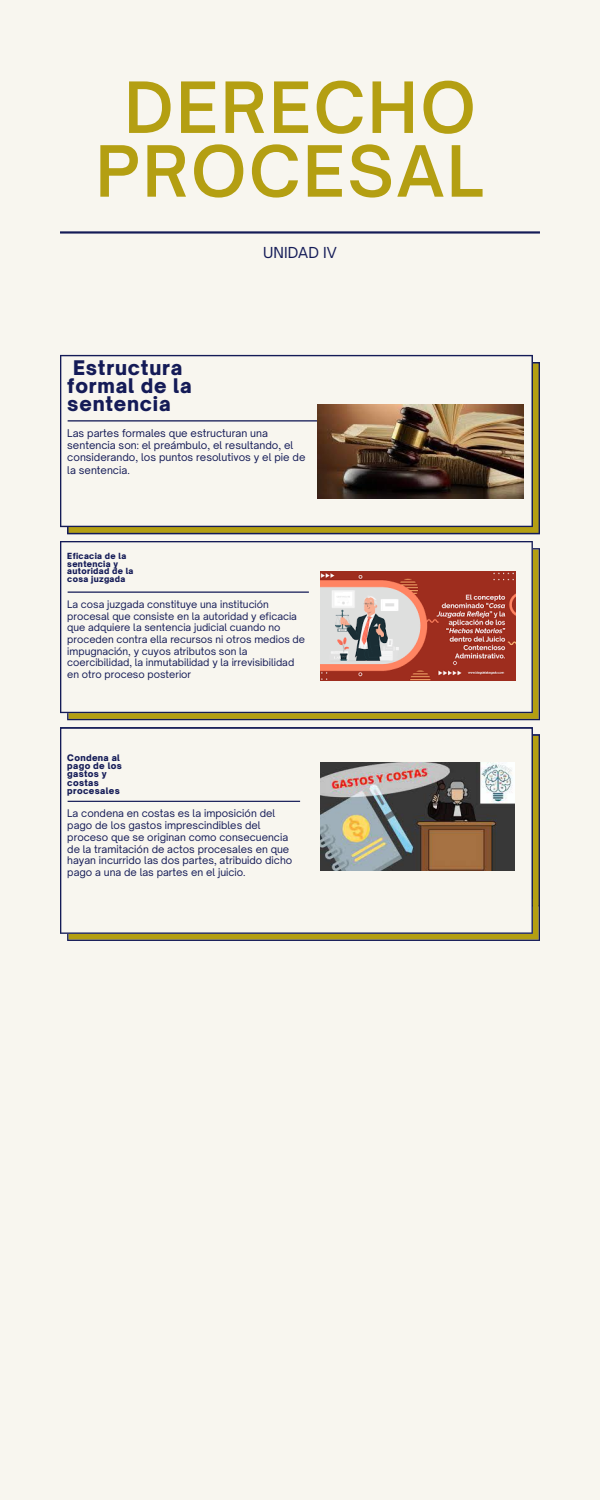
<style>
.page{position:relative;width:600px;height:1500px;background:#f8f6ef}
.page>*{position:absolute;margin:0;border:0;box-sizing:border-box;transform-origin:0 0}
.t1{font:600 67.5px/63.8px "Open Sauce One";letter-spacing:.04em;color:#b49f12;text-align:center}
.t2{font:900 19.3px/18.1px "Open Sauce One";letter-spacing:.04em;color:#141b57}
.t3{font:14.5px "Open Sauce One";color:#141b57}
.t4{font:10.2px/12.1px "Open Sauce One";color:#141b57}
.t5{font:10.1px/11.8px "Open Sauce One";color:#141b57}
.t6{font:9.9px/11.6px "Open Sauce One";color:#141b57}
.t7{font:900 8.6px/8.2px "Open Sauce One";letter-spacing:.04em;color:#141b57}
.t8{font:900 8.1px/7.4px "Open Sauce One";letter-spacing:.04em;color:#141b57}
</style>
<div class="page">
<svg style="left:67px;top:548px;width:473px;height:172px;background:#988924"></svg>
<svg style="left:60px;top:541px;width:473px;height:172px"></svg>
<svg style="left:67px;top:362px;width:473px;height:172px;background:#95861f"></svg>
<svg style="left:60px;top:355px;width:473px;height:172px"></svg>
<svg style="left:67px;top:734px;width:473px;height:207px;background:#958726"></svg>
<svg style="left:60px;top:727px;width:473px;height:207px"></svg>
<svg style="left:60px;top:231px;width:480px;height:3px"></svg>
<svg style="left:68px;top:420px;width:249px;height:2px"></svg>
<svg style="left:68px;top:592px;width:241px;height:1px"></svg>
<svg style="left:68px;top:801px;width:232px;height:1px"></svg>
<img style="left:317px;top:404px;width:207px;height:95px">
<img style="left:321px;top:572px;width:194px;height:109px">
<img style="left:321px;top:762px;width:193px;height:109px">
<h1 class="t1" style="left:96px;top:75px;width:389px">DERECHO<br>PROCESAL</h1>
<h3 class="t3" style="left:263px;top:244px;width:75px">UNIDAD IV</h3>
<h2 class="t2" style="left:67px;top:358px;width:126px">Estructura formal de la sentencia</h2>
<p class="t4" style="left:67px;top:427px;width:240px">Las partes formales que estructuran una sentencia son: el preámbulo, el resultando, el considerando, los puntos resolutivos y el pie de la sentencia.</p>
<p class="t8" style="left:67px;top:553px;width:68px">Eficacia de la sentencia y autoridad de la cosa juzgada</p>
<p class="t6" style="left:67px;top:598px;width:239px">La cosa juzgada constituye una institución procesal que consiste en la autoridad y eficacia que adquiere la sentencia judicial cuando no proceden contra ella recursos ni otros medios de impugnación, y cuyos atributos son la coercibilidad, la inmutabilidad y la irrevisibilidad en otro proceso posterior</p>
<p class="t7" style="left:67px;top:754px;width:56px">Condena al pago de los gastos y costas procesales</p>
<p class="t5" style="left:67px;top:807px;width:227px">La condena en costas es la imposición del pago de los gastos imprescindibles del proceso que se originan como consecuencia de la tramitación de actos procesales en que hayan incurrido las dos partes, atribuido dicho pago a una de las partes en el juicio.</p>
</div>
